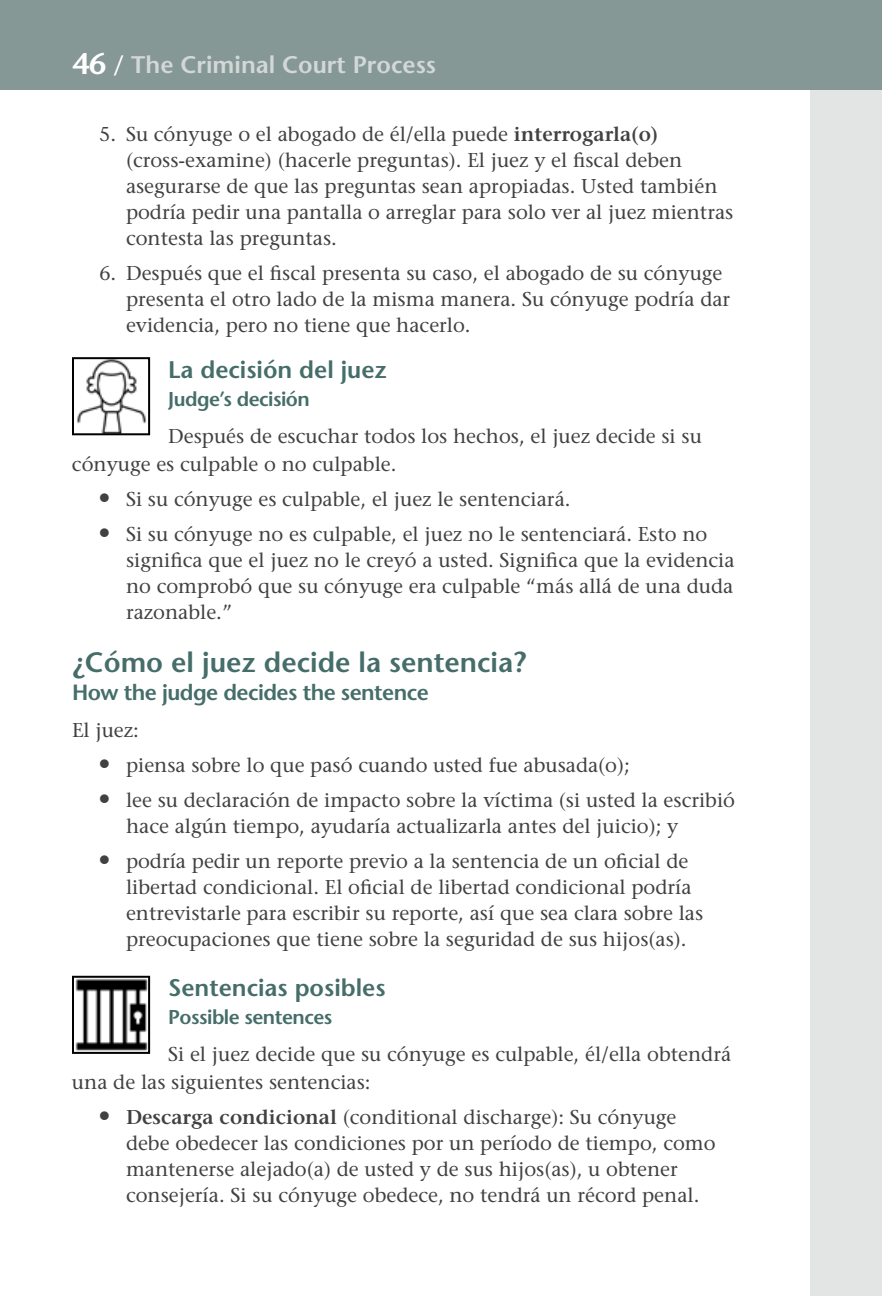
<style>
.page{position:relative;width:882px;height:1296px;background:#fff}
.page>*{position:absolute;margin:0;border:0;box-sizing:border-box;transform-origin:0 0}
.t1{font:600 28px "Stone Sans Std";color:#456d69}
.t2{font:600 24px "Stone Sans Std";color:#456d69}
.t3{font:600 24px "Stone Sans Std";color:#d3d8d7}
.t4{font:600 22px "Stone Sans Std";letter-spacing:-.025em;color:#456d69}
.t5{font:500 20px/26px "Stone Serif Std";color:#414042}
.t6{font:600 20px "Stone Sans Std";letter-spacing:-.025em;color:#456d69}
.s1{font-size:30px;color:#fff}
.s2{color:#fff}
.s3{font-weight:600}
</style>
<div class="page">
<div style="left:810px;top:90px;width:72px;height:1206px;background:#e3e5e4"></div>
<div style="left:0;top:0;width:882px;height:90px;background:#859896"></div>
<img style="left:77px;top:360px;width:70px;height:72px">
<div style="left:72px;top:357px;width:78px;height:78px;border:2px solid #000"></div>
<img style="left:75px;top:979px;width:72px;height:72px">
<div style="left:72px;top:976px;width:78px;height:78px;border:2px solid #000"></div>
<p class="t3" style="left:72px;top:50px;width:366px"><span class="s1">46</span> <span class="s2">/</span> The Criminal Court Process</p>
<p class="t5" style="left:126px;top:121px;width:609px;text-indent:-27px">5. Su cónyuge o el abogado de él/ella puede <span class="s3">interrogarla(o) </span>(cross-examine) (hacerle preguntas). El juez y el fiscal deben asegurarse de que las preguntas sean apropiadas. Usted también podría pedir una pantalla o arreglar para solo ver al juez mientras contesta las preguntas.</p>
<p class="t5" style="left:126px;top:260px;width:606px;text-indent:-27px">6. Después que el fiscal presenta su caso, el abogado de su cónyuge presenta el otro lado de la misma manera. Su cónyuge podría dar evidencia, pero no tiene que hacerlo.</p>
<p class="t2" style="left:168px;top:355px;width:220px">La decisión del juez</p>
<p class="t6" style="left:168px;top:387px;width:143px">Judge’s decisión</p>
<p class="t5" style="left:72px;top:422px;width:631px;line-height:28px;text-indent:96px">Después de escuchar todos los hechos, el juez decide si su cónyuge es culpable o no culpable.</p>
<p class="t5" style="left:126px;top:481px;width:583px;line-height:35px">Si su cónyuge es culpable, el juez le sentenciará.<br>Si su cónyuge no es culpable, el juez no le sentenciará. Esto no</p>
<p class="t5" style="left:126px;top:547px;width:610px;text-align:justify">significa que el juez no le creyó a usted. Significa que la evidencia no comprobó que su cónyuge era culpable “más allá de una duda razonable.”</p>
<h1 class="t1" style="left:72px;top:646px;width:456px">¿Cómo el juez decide la sentencia?</h1>
<p class="t4" style="left:72px;top:679px;width:358px">How the judge decides the sentence</p>
<p class="t5" style="left:126px;top:713px;width:611px;line-height:35px;text-indent:-54px">El juez:<br>piensa sobre lo que pasó cuando usted fue abusada(o);<br>lee su declaración de impacto sobre la víctima (si usted la escribió</p>
<p class="t5" style="left:126px;top:809px;width:564px;line-height:35px">hace algún tiempo, ayudaría actualizarla antes del juicio); y podría pedir un reporte previo a la sentencia de un oficial de</p>
<p class="t5" style="left:126px;top:874px;width:579px">libertad condicional. El oficial de libertad condicional podría entrevistarle para escribir su reporte, así que sea clara sobre las preocupaciones que tiene sobre la seguridad de sus hijos(as).</p>
<p class="t2" style="left:168px;top:973px;width:219px">Sentencias posibles</p>
<p class="t6" style="left:168px;top:1005px;width:166px">Possible sentences</p>
<p class="t5" style="left:72px;top:1040px;width:661px;line-height:28px;text-indent:96px">Si el juez decide que su cónyuge es culpable, él/ella obtendrá una de las siguientes sentencias:</p>
<p class="t5" style="left:126px;top:1104px;width:591px"><span class="s3">Descarga condicional</span> (conditional discharge): Su cónyuge debe obedecer las condiciones por un período de tiempo, como mantenerse alejado(a) de usted y de sus hijos(as), u obtener consejería. Si su cónyuge obedece, no tendrá un récord penal.</p>
</div>
